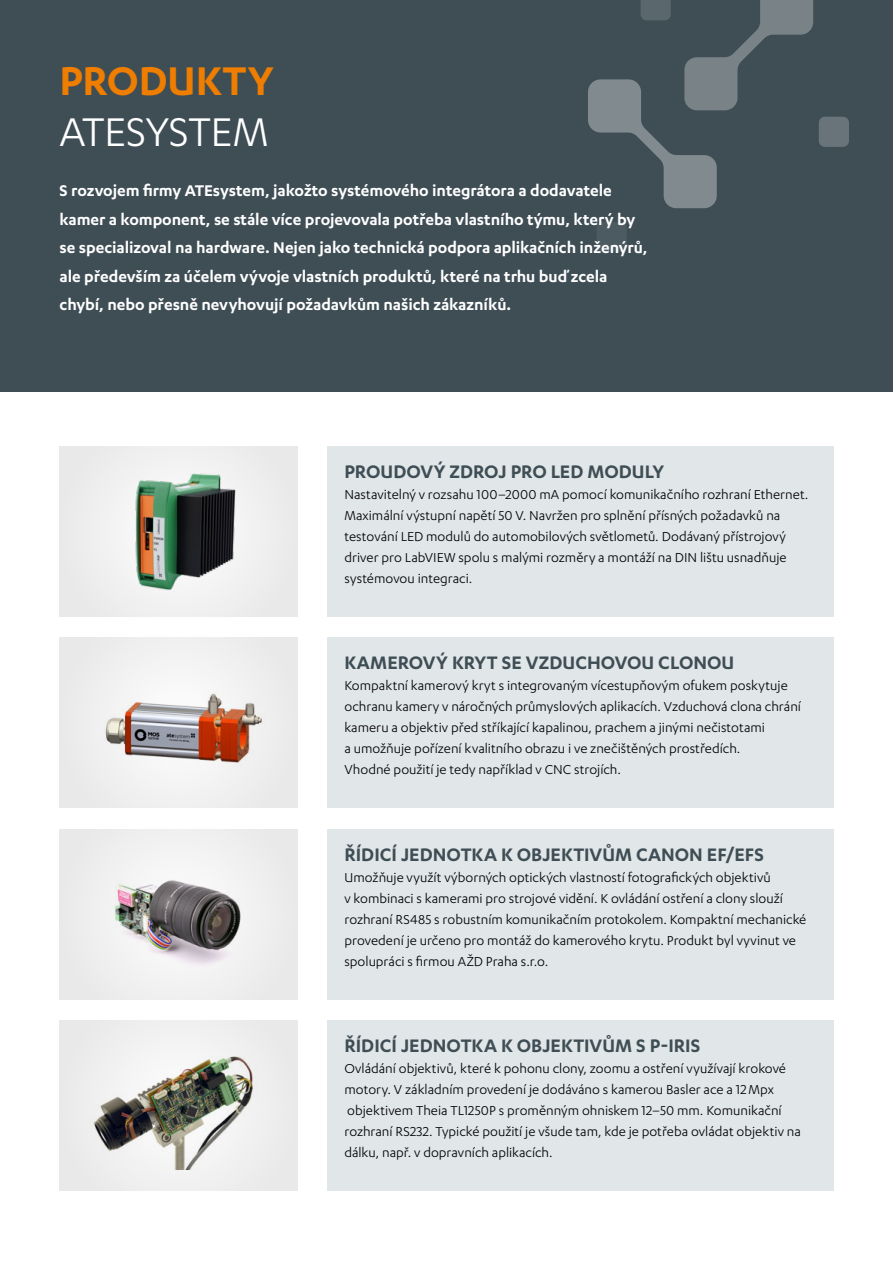
<style>
.page{position:relative;width:893px;height:1263px;background:#fff}
.page>*{position:absolute;margin:0;border:0;box-sizing:border-box;transform-origin:0 0}
.t1{font:46.5px "Karbon";letter-spacing:-.01em;color:#fff}
.t2{font:600 46.5px "Karbon";letter-spacing:-.005em;color:#ef7d00}
.t3{font:600 21px "Karbon";color:#3f4e55}
.t4{font:600 18px/28.5px "Karbon";letter-spacing:-.005em;color:#fff}
.t5{font:15px/21px "Karbon";color:#000}
</style>
<div class="page">
<div style="left:0;top:0;width:893px;height:391px;background:#3f4e55"></div>
<div style="left:597px;top:222px;width:30px;height:30px;background:#4c5a61;border-radius:6px"></div>
<div style="left:819px;top:117px;width:30px;height:30px;background:#69747a;border-radius:6px"></div>
<svg style="left:588px;top:0;width:225px;height:208px"></svg>
<div style="left:60px;top:446px;width:238px;height:171px;background:#eee"></div>
<img style="left:132px;top:473px;width:104px;height:117px">
<div style="left:60px;top:638px;width:238px;height:170px;background:#ededed"></div>
<img style="left:105px;top:671px;width:157px;height:105px">
<div style="left:60px;top:829px;width:238px;height:170px;background:#eee"></div>
<img style="left:115px;top:868px;width:126px;height:95px">
<div style="left:60px;top:1020px;width:238px;height:171px;background:#ececec"></div>
<img style="left:94px;top:1048px;width:159px;height:121px">
<div style="left:327px;top:446px;width:506px;height:171px;background:#e1e6e9"></div>
<div style="left:327px;top:638px;width:506px;height:170px;background:#e1e6e9"></div>
<div style="left:327px;top:829px;width:506px;height:170px;background:#e1e6e9"></div>
<div style="left:327px;top:1020px;width:506px;height:171px;background:#e1e6e9"></div>
<h1 class="t2" style="left:60px;top:55px;width:216px">PRODUKTY</h1>
<h1 class="t1" style="left:60px;top:107px;width:210px">ATESYSTEM</h1>
<p class="t4" style="left:60px;top:176px;width:590px">S rozvojem firmy ATEsystem, jakožto systémového integrátora a dodavatele kamer a komponent, se stále více projevovala potřeba vlastního týmu, který by se specializoval na hardware. Nejen jako technická podpora aplikačních inženýrů, ale především za účelem vývoje vlastních produktů, které na trhu buď zcela chybí, nebo přesně nevyhovují požadavkům našich zákazníků.</p>
<h2 class="t3" style="left:344px;top:460px;width:321px">PROUDOVÝ ZDROJ PRO LED MODULY</h2>
<p class="t5" style="left:344px;top:483px;width:465px">Nastavitelný v rozsahu 100–2000 mA pomocí komunikačního rozhraní Ethernet.<br>Maximální výstupní napětí 50 V. Navržen pro splnění přísných požadavků na testování LED modulů do automobilových světlometů. Dodávaný přístrojový driver pro LabVIEW spolu s malými rozměry a montáží na DIN lištu usnadňuje systémovou integraci.</p>
<h2 class="t3" style="left:344px;top:651px;width:391px">KAMEROVÝ KRYT SE VZDUCHOVOU CLONOU</h2>
<p class="t5" style="left:344px;top:675px;width:458px">Kompaktní kamerový kryt s integrovaným vícestupňovým ofukem poskytuje ochranu kamery v náročných průmyslových aplikacích. Vzduchová clona chrání kameru a objektiv před stříkající kapalinou, prachem a jinými nečistotami<br>a umožňuje pořízení kvalitního obrazu i ve znečištěných prostředích.<br>Vhodné použití je tedy například v CNC strojích.</p>
<h2 class="t3" style="left:344px;top:842px;width:421px">ŘÍDICÍ JEDNOTKA K OBJEKTIVŮM CANON EF/EFS</h2>
<p class="t5" style="left:344px;top:866px;width:463px">Umožňuje využít výborných optických vlastností fotografických objektivů<br>v kombinaci s kamerami pro strojové vidění. K ovládání ostření a clony slouží rozhraní RS485 s robustním komunikačním protokolem. Kompaktní mechanické provedení je určeno pro montáž do kamerového krytu. Produkt byl vyvinut ve spolupráci s firmou AŽD Praha s.r.o.</p>
<h2 class="t3" style="left:344px;top:1034px;width:357px">ŘÍDICÍ JEDNOTKA K OBJEKTIVŮM S P-IRIS</h2>
<p class="t5" style="left:344px;top:1057px;width:458px">Ovládání objektivů, které k pohonu clony, zoomu a ostření využívají krokové motory. V základním provedení je dodáváno s kamerou Basler ace a 12Mpx objektivem Theia TL1250P s proměnným ohniskem 12–50 mm. Komunikační rozhraní RS232. Typické použití je všude tam, kde je potřeba ovládat objektiv na dálku, např. v dopravních aplikacích.</p>
</div>
